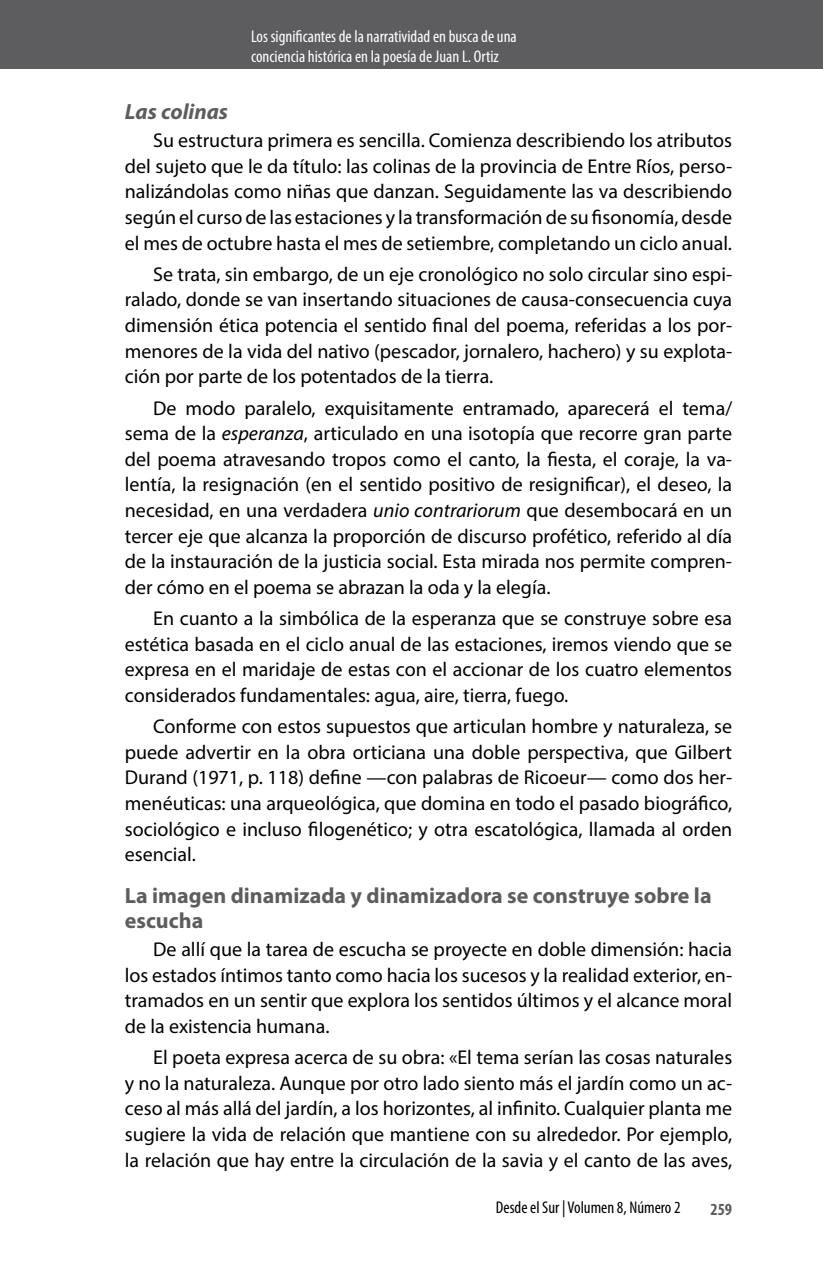
<style>
.page{position:relative;width:823px;height:1265px;background:#fff}
.page>*{position:absolute;margin:0;border:0;box-sizing:border-box;transform-origin:0 0}
.t1{font:700 22px/24.6px "Myriad Pro";color:#5d5d60}
.t2{font:italic 700 22px "Myriad Pro";color:#5d5d60}
.t3{font:20px/25.6px "Myriad Pro";color:#000;text-align:justify}
.t4{font:condensed 17px/20px "Myriad Pro";color:#fff}
.t5{font:condensed 17px "Myriad Pro";color:#000}
.t6{font:700 condensed 17px "Myriad Pro";color:#5d5d60}
.s1{font-style:italic}
</style>
<div class="page">
<div style="left:0;top:0;width:822px;height:68px;background:#5d5d60"></div>
<p class="t4" style="left:251px;top:26px;width:267px">Los significantes de la narratividad en busca de una conciencia histórica en la poesía de Juan L. Ortiz</p>
<p class="t2" style="left:125px;top:97px;width:105px">Las colinas</p>
<p class="t3" style="left:125px;top:127px;width:608px;text-indent:28px">Su estructura primera es sencilla. Comienza describiendo los atributos del sujeto que le da título: las colinas de la provincia de Entre Ríos, perso&shy;nalizándolas como niñas que danzan. Seguidamente las va describiendo según el curso de las estaciones y la transformación de su fisonomía, desde el mes de octubre hasta el mes de setiembre, completando un ciclo anual.</p>
<p class="t3" style="left:125px;top:261px;width:608px;text-indent:28px">Se trata, sin embargo, de un eje cronológico no solo circular sino espi&shy;ralado, donde se van insertando situaciones de causa-consecuencia cuya dimensión ética potencia el sentido final del poema, referidas a los por&shy;menores de la vida del nativo (pescador, jornalero, hachero) y su explota&shy;ción por parte de los potentados de la tierra.</p>
<p class="t3" style="left:125px;top:394px;width:608px;text-indent:28px">De modo paralelo, exquisitamente entramado, aparecerá el tema/ sema de la <span class="s1">esperanza</span>, articulado en una isotopía que recorre gran parte del poema atravesando tropos como el canto, la fiesta, el coraje, la va&shy;lentía, la resignación (en el sentido positivo de resignificar), el deseo, la necesidad, en una verdadera <span class="s1">unio contrariorum</span> que desembocará en un tercer eje que alcanza la proporción de discurso profético, referido al día de la instauración de la justicia social. Esta mirada nos permite compren&shy;der cómo en el poema se abrazan la oda y la elegía.</p>
<p class="t3" style="left:125px;top:605px;width:608px;text-indent:28px">En cuanto a la simbólica de la esperanza que se construye sobre esa estética basada en el ciclo anual de las estaciones, iremos viendo que se expresa en el maridaje de estas con el accionar de los cuatro elementos considerados fundamentales: agua, aire, tierra, fuego.</p>
<p class="t3" style="left:125px;top:713px;width:608px;text-indent:28px">Conforme con estos supuestos que articulan hombre y naturaleza, se puede advertir en la obra orticiana una doble perspectiva, que Gilbert Durand (1971, p. 118) define —con palabras de Ricoeur— como dos her&shy;menéuticas: una arqueológica, que domina en todo el pasado biográfico, sociológico e incluso filogenético; y otra escatológica, llamada al orden esencial.</p>
<p class="t1" style="left:125px;top:882px;width:588px">La imagen dinamizada y dinamizadora se construye sobre la escucha</p>
<p class="t3" style="left:125px;top:936px;width:608px;text-indent:28px">De allí que la tarea de escucha se proyecte en doble dimensión: hacia los estados íntimos tanto como hacia los sucesos y la realidad exterior, en&shy;tramados en un sentir que explora los sentidos últimos y el alcance moral de la existencia humana.</p>
<p class="t3" style="left:125px;top:1044px;width:608px;text-indent:28px">El poeta expresa acerca de su obra: «El tema serían las cosas naturales y no la naturaleza. Aunque por otro lado siento más el jardín como un ac&shy;ceso al más allá del jardín, a los horizontes, al infinito. Cualquier planta me sugiere la vida de relación que mantiene con su alrededor. Por ejemplo, la relación que hay entre la circulación de la savia y el canto de las aves,</p>
<p class="t5" style="left:495px;top:1196px;width:186px">Desde el Sur | Volumen 8, Número 2</p>
<p class="t6" style="left:710px;top:1198px;width:23px">259</p>
</div>
